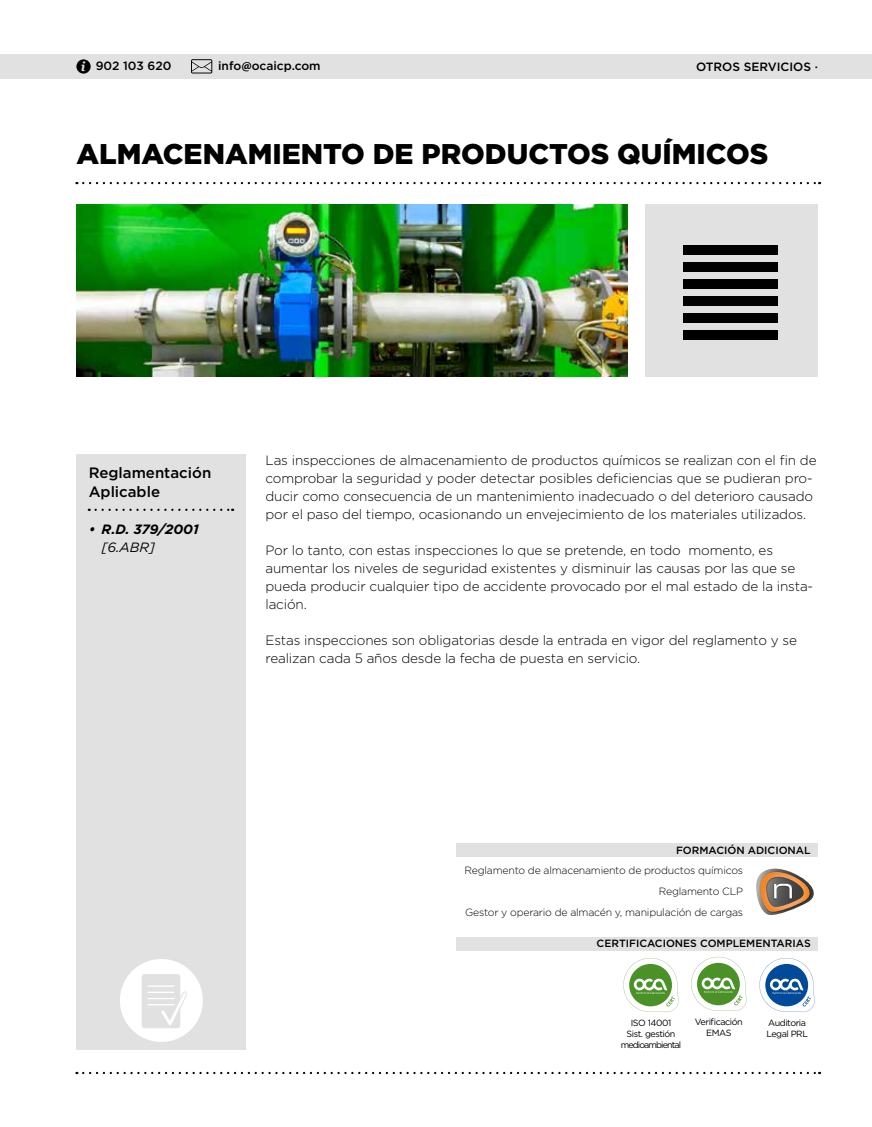
<style>
.page{position:relative;width:872px;height:1127px;background:#fff}
.page>*{position:absolute;margin:0;border:0;box-sizing:border-box;transform-origin:0 0}
.t1{font:900 28.5px "Gotham";color:#000}
.t2{font:500 15px/18.8px "Gotham";color:#000}
.t3{font:300 13.5px/18px "Gotham";letter-spacing:-.01em;color:#000}
.t4{font:italic 700 13.5px "Gotham";letter-spacing:-.005em;color:#000}
.t5{font:italic 13.5px "Gotham";color:#000}
.t6{font:500 12px "Gotham";color:#000}
.t7{font:300 10.5px/21px "Gotham";letter-spacing:-.02em;color:#000;text-align:right}
.t8{font:500 10.5px "Gotham";color:#000}
.t9{font:9px/10.8px "Gotham";letter-spacing:-.05em;color:#000;text-align:center}
.s1{font-family:"Georgia";font-weight:700;font-style:italic;font-size:12.9px;color:#e1e1e1}
.s2{font-family:"Myriad Pro";font-weight:700;font-size:13.5px}
</style>
<div class="page">
<img style="left:76px;top:204px;width:552px;height:172px">
<div style="left:76px;top:454px;width:170px;height:596px;background:#e1e1e1"></div>
<div style="left:120px;top:959px;width:83px;height:83px;background:#fff;border-radius:50%"></div>
<div style="left:142px;top:974px;width:38px;height:54px;background:#e1e1e1;border-radius:3px"></div>
<hr style="left:147px;top:985px;width:28px;height:2px;background:#fff">
<svg style="left:147px;top:991px;width:40px;height:34px"></svg>
<div style="left:645px;top:204px;width:172px;height:172px;background:#e1e1e1"></div>
<div style="left:683px;top:245px;width:94px;height:9px;background:#000"></div>
<div style="left:683px;top:262px;width:94px;height:9px;background:#000"></div>
<div style="left:683px;top:279px;width:94px;height:10px;background:#000"></div>
<div style="left:683px;top:296px;width:94px;height:10px;background:#000"></div>
<div style="left:683px;top:313px;width:94px;height:10px;background:#000"></div>
<div style="left:683px;top:330px;width:94px;height:10px;background:#000"></div>
<svg style="left:83px;top:1072px;width:737px;height:2px"></svg>
<div style="left:0;top:54px;width:872px;height:25px;background:#e1e1e1"></div>
<svg style="left:96px;top:509px;width:137px;height:2px"></svg>
<svg style="left:759px;top:958px;width:55px;height:54px"></svg>
<div style="left:457px;top:937px;width:361px;height:13px;background:#e1e1e1"></div>
<svg style="left:691px;top:957px;width:55px;height:54px"></svg>
<svg style="left:623px;top:958px;width:55px;height:54px"></svg>
<div style="left:76px;top:59px;width:15px;height:15px;background:#000;border-radius:50%"></div>
<svg style="left:191px;top:59px;width:21px;height:14px"></svg>
<div style="left:457px;top:843px;width:361px;height:14px;background:#e1e1e1"></div>
<svg style="left:756px;top:868px;width:58px;height:47px"></svg>
<svg style="left:83px;top:182px;width:737px;height:2px"></svg>
<p class="t6" style="left:81px;top:58px;width:92px"><span class="s1">i</span> 902 103 620</p>
<p class="t6" style="left:218px;top:58px;width:104px">info<span class="s2">@</span>ocaicp.com</p>
<p class="t6" style="left:696px;top:59px;width:123px">OTROS SERVICIOS ·</p>
<h1 class="t1" style="left:76px;top:134px;width:693px">ALMACENAMIENTO DE PRODUCTOS QUÍMICOS</h1>
<p class="t2" style="left:89px;top:463px;width:124px">Reglamentación<br>Aplicable</p>
<p class="t4" style="left:89px;top:520px;width:112px">• R.D. 379/2001</p>
<p class="t5" style="left:101px;top:539px;width:55px">[6.ABR]</p>
<p class="t3" style="left:265px;top:451px;width:552px">Las inspecciones de almacenamiento de productos químicos se realizan con el fin de comprobar la seguridad y poder detectar posibles deficiencias que se pudieran pro&shy;ducir como consecuencia de un mantenimiento inadecuado o del deterioro causado por el paso del tiempo, ocasionando un envejecimiento de los materiales utilizados.</p>
<p class="t3" style="left:265px;top:541px;width:549px">Por lo tanto, con estas inspecciones lo que se pretende, en todo momento, es aumentar los niveles de seguridad existentes y disminuir las causas por las que se pueda producir cualquier tipo de accidente provocado por el mal estado de la insta&shy;lación.</p>
<p class="t3" style="left:265px;top:631px;width:533px">Estas inspecciones son obligatorias desde la entrada en vigor del reglamento y se realizan cada 5 años desde la fecha de puesta en servicio.</p>
<p class="t8" style="left:676px;top:843px;width:136px">FORMACIÓN ADICIONAL</p>
<p class="t7" style="left:464px;top:859px;width:280px">Reglamento de almacenamiento de productos químicos<br>Reglamento CLP<br>Gestor y operario de almacén y, manipulación de cargas</p>
<p class="t8" style="left:596px;top:937px;width:216px">CERTIFICACIONES COMPLEMENTARIAS</p>
<p class="t9" style="left:620px;top:1017px;width:62px">ISO 14001<br>Sist. gestión medioambiental</p>
<p class="t9" style="left:695px;top:1016px;width:49px">Verificación<br>EMAS</p>
<p class="t9" style="left:766px;top:1017px;width:43px;text-align:left">Auditoria<br>Legal PRL</p>
</div>
